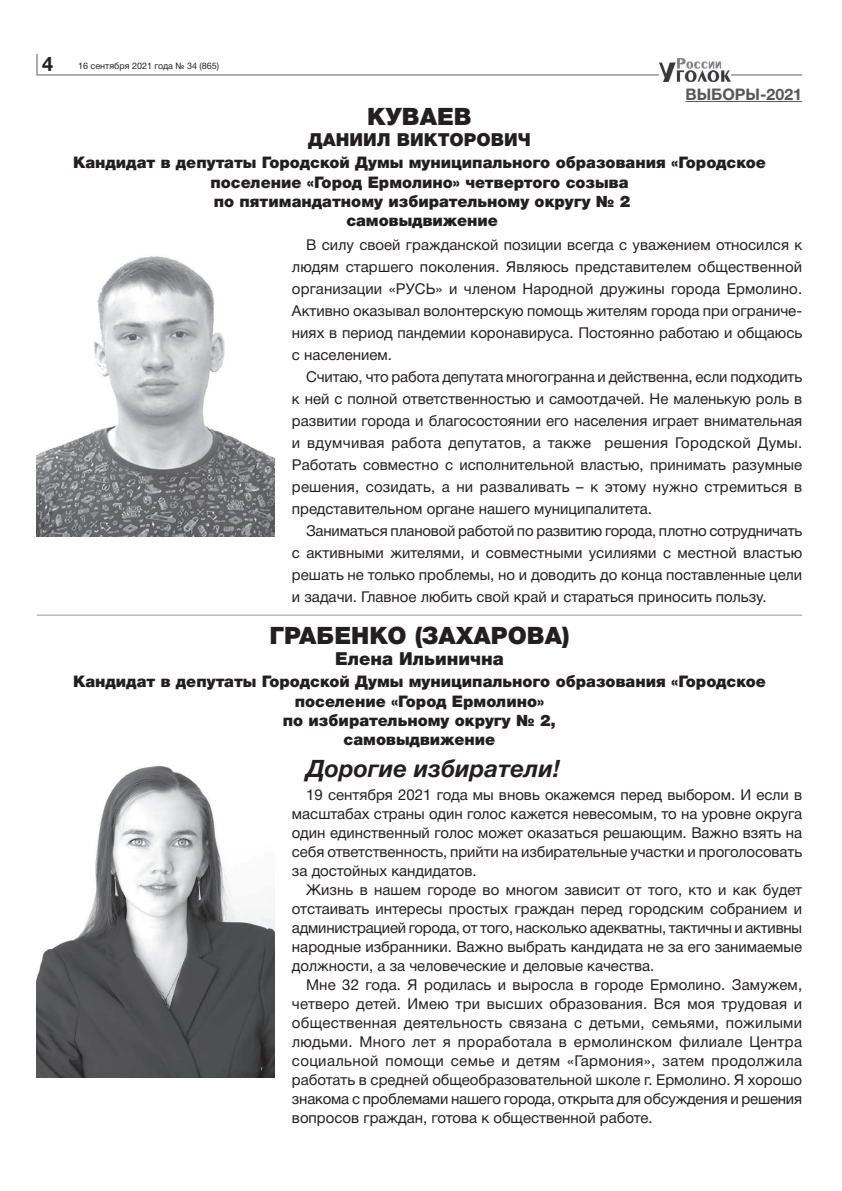
<style>
.page{position:relative;width:842px;height:1191px;background:#fff}
.page>*{position:absolute;margin:0;border:0;box-sizing:border-box;transform-origin:0 0}
.t1{font:900 24px "Helvetica Neue Cyr";color:#231f20}
.t2{font:italic 700 24px "Helvetica Neue Cyr";color:#231f20}
.t3{font:700 20px "Helvetica Neue Cyr";color:#231f20}
.t4{font:900 18px "Helvetica Neue Cyr";color:#231f20}
.t5{font:900 16px/19.2px "Helvetica Neue Cyr";color:#231f20;text-align:center}
.t6{font:700 16px "Helvetica Neue Cyr";color:#57585a}
.t7{font:15px/19px "Helvetica Neue Cyr";color:#231f20;text-align:justify}
.t8{font:9px "Helvetica Neue Cyr";color:#231f20}
</style>
<div class="page">
<hr style="left:37px;top:74px;width:765px;height:2px;background:#939598">
<hr style="left:36px;top:54px;width:2px;height:22px;background:#939598">
<img style="left:660px;top:59px;width:71px;height:23px">
<hr style="left:685px;top:101px;width:117px;height:1px;background:#57585a">
<hr style="left:37px;top:615px;width:765px;height:1px;background:#939598">
<img style="left:37px;top:256px;width:238px;height:281px">
<img style="left:37px;top:765px;width:238px;height:312px">
<h2 class="t3" style="left:42px;top:53px;width:13px">4</h2>
<p class="t8" style="left:78px;top:61px;width:143px">16 сентября 2021 года № 34 (865)</p>
<p class="t6" style="left:685px;top:86px;width:118px">ВЫБОРЫ-2021</p>
<h1 class="t1" style="left:367px;top:108px;width:106px">КУВАЕВ</h1>
<p class="t4" style="left:308px;top:133px;width:224px">ДАНИИЛ ВИКТОРОВИЧ</p>
<p class="t5" style="left:73px;top:155px;width:695px">Кандидат в депутаты Городской Думы муниципального образования «Городское поселение «Город Ермолино» четвертого созыва<br>по пятимандатному избирательному округу № 2<br>самовыдвижение</p>
<p class="t7" style="left:292px;top:234px;width:512px;line-height:22px;text-indent:14px">В силу своей гражданской позиции всегда с уважением относился к людям старшего поколения. Являюсь представителем общественной организации «РУСЬ» и членом Народной дружины города Ермолино.<br>Активно оказывал волонтерскую помощь жителям города при ограниче&shy;ниях в период пандемии коронавируса. Постоянно работаю и общаюсь с населением.</p>
<p class="t7" style="left:292px;top:366px;width:512px;line-height:22px;text-indent:14px">Считаю, что работа депутата многогранна и действенна, если подходить к ней с полной ответственностью и самоотдачей. Не маленькую роль в развитии города и благосостоянии его населения играет внимательная и вдумчивая работа депутатов, а также решения Городской Думы.<br>Работать совместно с исполнительной властью, принимать разумные решения, созидать, а ни разваливать – к этому нужно стремиться в представительном органе нашего муниципалитета.</p>
<p class="t7" style="left:292px;top:520px;width:512px;line-height:22px;text-indent:14px">Заниматься плановой работой по развитию города, плотно сотрудничать с активными жителями, и совместными усилиями с местной властью решать не только проблемы, но и доводить до конца поставленные цели и задачи. Главное любить свой край и стараться приносить пользу.</p>
<h1 class="t1" style="left:269px;top:627px;width:302px">ГРАБЕНКО (ЗАХАРОВА)</h1>
<p class="t4" style="left:335px;top:652px;width:170px">Елена Ильинична</p>
<p class="t5" style="left:73px;top:674px;width:695px">Кандидат в депутаты Городской Думы муниципального образования «Городское поселение «Город Ермолино»<br>по избирательному округу № 2,<br>самовыдвижение</p>
<h1 class="t2" style="left:306px;top:755px;width:256px">Дорогие избиратели!</h1>
<p class="t7" style="left:292px;top:785px;width:512px;text-indent:14px">19 сентября 2021 года мы вновь окажемся перед выбором. И если в масштабах страны один голос кажется невесомым, то на уровне округа один единственный голос может оказаться решающим. Важно взять на себя ответственность, прийти на избирательные участки и проголосовать за достойных кандидатов.</p>
<p class="t7" style="left:292px;top:880px;width:512px;text-indent:14px">Жизнь в нашем городе во многом зависит от того, кто и как будет отстаивать интересы простых граждан перед городским собранием и администрацией города, от того, насколько адекватны, тактичны и активны народные избранники. Важно выбрать кандидата не за его занимаемые должности, а за человеческие и деловые качества.</p>
<p class="t7" style="left:292px;top:975px;width:512px;text-indent:14px">Мне 32 года. Я родилась и выросла в городе Ермолино. Замужем, четверо детей. Имею три высших образования. Вся моя трудовая и общественная деятельность связана с детьми, семьями, пожилыми людьми. Много лет я проработала в ермолинском филиале Центра социальной помощи семье и детям «Гармония», затем продолжила работать в средней общеобразовательной школе г. Ермолино. Я хорошо знакома с проблемами нашего города, открыта для обсуждения и решения вопросов граждан, готова к общественной работе.</p>
</div>
